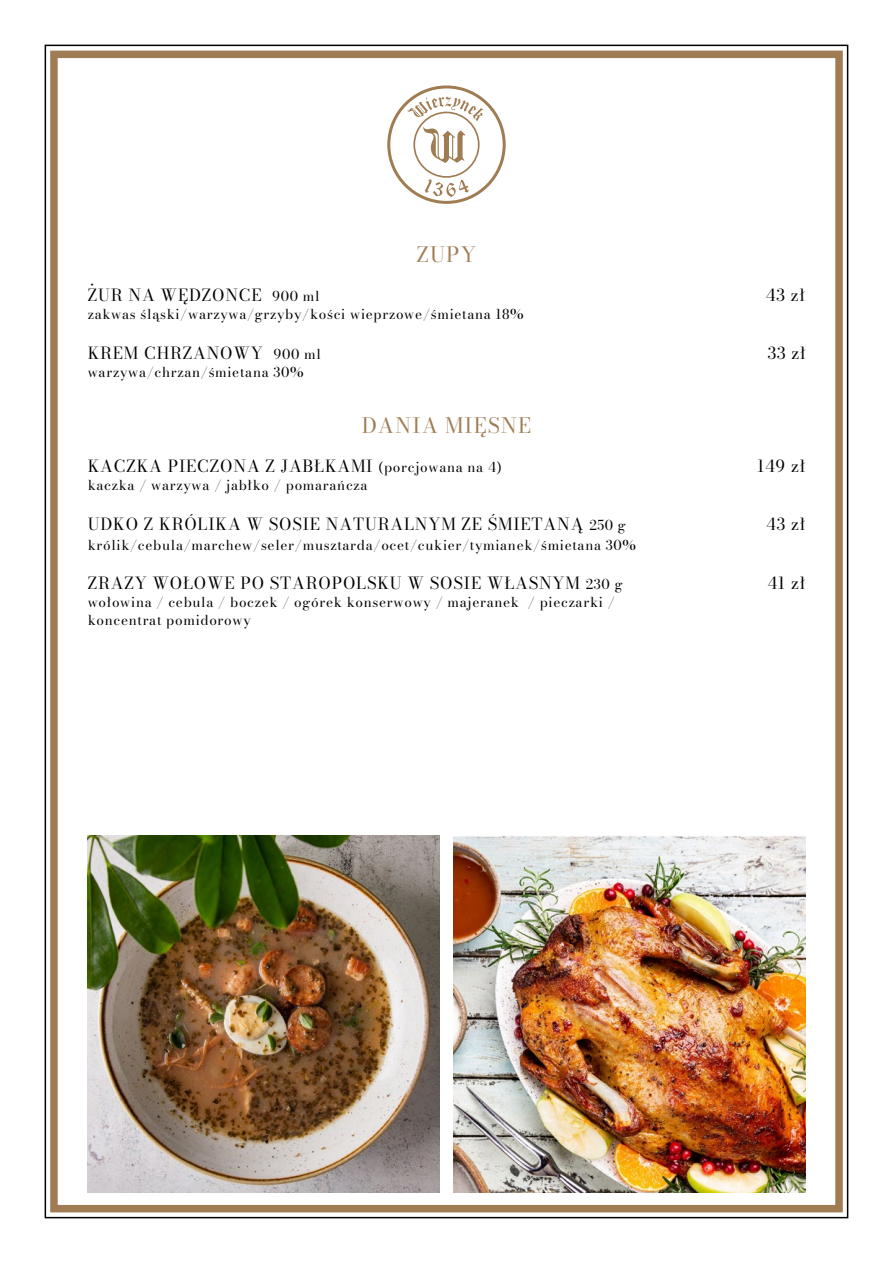
<style>
.page{position:relative;width:893px;height:1263px;background:#fff}
.page>*{position:absolute;margin:0;border:0;box-sizing:border-box;transform-origin:0 0}
.t1{font:21px "Bodoni Moda";letter-spacing:.05em;color:#9f7c53}
.t2{font:16.5px "Bodoni Moda";letter-spacing:.05em;color:#000}
.t3{font:13.5px/18px "Bodoni Moda";letter-spacing:.05em;color:#000}
.s1{font-size:13.5px}
</style>
<div class="page">
<div style="left:50px;top:51px;width:793px;height:1161px;border:8px solid #9f7c53"></div>
<svg style="left:387px;top:85px;width:119px;height:119px"></svg>
<img style="left:88px;top:836px;width:352px;height:356px">
<img style="left:453px;top:836px;width:352px;height:356px">
<h1 class="t1" style="left:417px;top:240px;width:61px">ZUPY</h1>
<p class="t2" style="left:88px;top:284px;width:233px">ŻUR NA WĘDZONCE <span class="s1">900 ml</span></p>
<p class="t2" style="left:766px;top:284px;width:40px">43 zł</p>
<p class="t3" style="left:88px;top:305px;width:438px">zakwas śląski/warzywa/grzyby/kości wieprzowe/śmietana 18%</p>
<p class="t2" style="left:88px;top:342px;width:235px">KREM CHRZANOWY <span class="s1">900 ml</span></p>
<p class="t2" style="left:768px;top:342px;width:39px">33 zł</p>
<p class="t3" style="left:88px;top:363px;width:218px">warzywa/chrzan/śmietana 30%</p>
<h1 class="t1" style="left:362px;top:411px;width:171px">DANIA MIĘSNE</h1>
<p class="t2" style="left:88px;top:455px;width:415px">KACZKA PIECZONA Z JABŁKAMI <span class="s1">(porcjowana na 4)</span></p>
<p class="t2" style="left:757px;top:455px;width:50px">149 zł</p>
<p class="t3" style="left:88px;top:476px;width:281px">kaczka / warzywa / jabłko / pomarańcza</p>
<p class="t2" style="left:88px;top:513px;width:540px">UDKO Z KRÓLIKA W SOSIE NATURALNYM ZE ŚMIETANĄ <span class="s1">250 g</span></p>
<p class="t2" style="left:766px;top:513px;width:41px">43 zł</p>
<p class="t3" style="left:88px;top:536px;width:550px">królik/cebula/marchew/seler/musztarda/ocet/cukier/tymianek/śmietana 30%</p>
<p class="t2" style="left:88px;top:572px;width:537px">ZRAZY WOŁOWE PO STAROPOLSKU W SOSIE WŁASNYM <span class="s1">230 g</span></p>
<p class="t2" style="left:767px;top:572px;width:39px">41 zł</p>
<p class="t3" style="left:88px;top:593px;width:529px">wołowina / cebula / boczek / ogórek konserwowy / majeranek / pieczarki / koncentrat pomidorowy</p>
</div>
